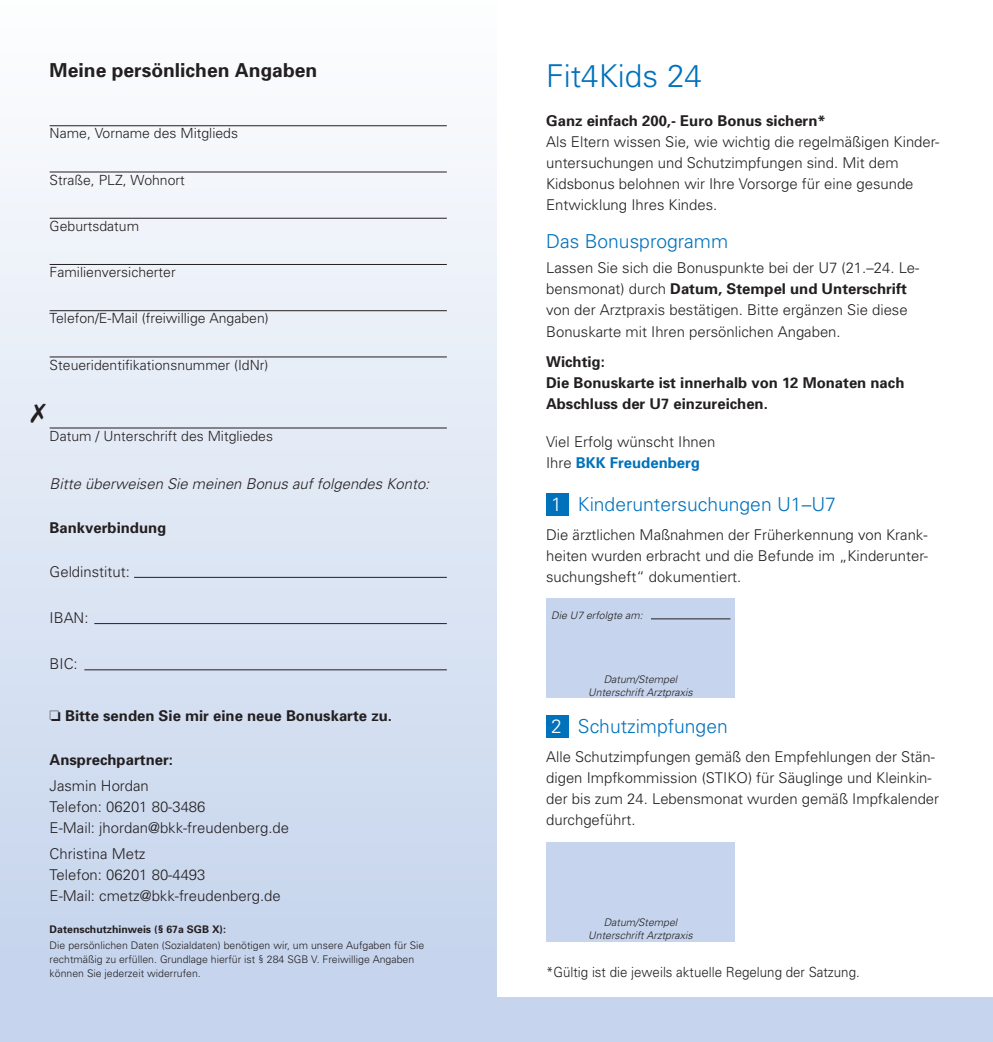
<style>
.page{position:relative;width:993px;height:1042px;background:#fff}
.page>*{position:absolute;margin:0;border:0;box-sizing:border-box;transform-origin:0 0}
.Head{font:300 31.5px "Univers";color:#0072bc}
.Subhead_grau{font:300 19.25px "Univers";color:#0072bc}
.Subhead{font:700 19.25px "Univers";color:#231f20}
.Mengentext{font:300 19.25px "Univers";color:#0072bc}
.Mengentext-2{font:300 14.88px/21px "Univers";color:#231f20}
.Mengentext-3{font:700 14.88px/21px "Univers";color:#231f20}
.Mengentext-4{font:italic 300 14.88px "Univers";color:#231f20}
.Mengentext-5{font:700 14.88px "Univers";color:#0072bc}
.Mengentext_fett{font:700 14.88px "Univers";color:#231f20}
.Mengentext-6{font:300 14px "Univers";color:#231f20}
.Mengentext-7{font:300 14px "Univers";color:#231f20;scale:.95 1}
.Mengentext-8{font:300 10.5px/14px "Univers";color:#231f20}
.Mengentext_fett-2{font:italic 300 10.5px/12.2px "Univers";color:#231f20;text-align:center}
.Mengentext-9{font:700 10.5px "Univers";color:#231f20}
.s1{font-weight:700}
.s2{font-weight:300;color:#231f20}
.s3{color:#fff}
</style>
<div class="page">
<div style="left:0;top:0;width:496px;height:997px;background:linear-gradient(to bottom,#fdfdfd,#c4d3ec)"></div>
<hr style="left:50px;top:125px;width:396px;height:1px;background:#231f20">
<hr style="left:50px;top:172px;width:396px;height:1px;background:#231f20">
<hr style="left:50px;top:218px;width:396px;height:1px;background:#231f20">
<hr style="left:50px;top:264px;width:396px;height:1px;background:#231f20">
<hr style="left:50px;top:310px;width:396px;height:1px;background:#231f20">
<hr style="left:50px;top:357px;width:396px;height:1px;background:#231f20">
<hr style="left:50px;top:428px;width:396px;height:1px;background:#231f20">
<hr style="left:134px;top:577px;width:312px;height:1px;background:#231f20">
<hr style="left:94px;top:623px;width:352px;height:1px;background:#231f20">
<hr style="left:84px;top:669px;width:362px;height:1px;background:#231f20">
<div style="left:0;top:997px;width:992px;height:45px;background:#c6d5ed"></div>
<div style="left:546px;top:599px;width:188px;height:99px;background:#c6d5ed"></div>
<div style="left:546px;top:493px;width:22px;height:22px;background:#0072bc"></div>
<div style="left:546px;top:715px;width:22px;height:22px;background:#0072bc"></div>
<div style="left:546px;top:842px;width:188px;height:99px;background:#c6d5ed"></div>
<hr style="left:650px;top:618px;width:80px;height:1px;background:#231f20">
<svg style="left:31px;top:404px;width:15px;height:19px"></svg>
<p class="Subhead" style="left:50px;top:59px;width:269px">Meine persönlichen Angaben</p>
<p class="Mengentext-6" style="left:50px;top:125px;width:190px">Name, Vorname des Mitglieds</p>
<p class="Mengentext-6" style="left:50px;top:171px;width:137px">Straße, PLZ, Wohnort</p>
<p class="Mengentext-6" style="left:50px;top:217px;width:91px">Geburtsdatum</p>
<p class="Mengentext-6" style="left:50px;top:264px;width:128px">Familienversicherter</p>
<p class="Mengentext-6" style="left:50px;top:310px;width:220px">Telefon/E-Mail (freiwillige Angaben)</p>
<p class="Mengentext-6" style="left:50px;top:356px;width:220px">Steueridentifikationsnummer (IdNr)</p>
<p class="Mengentext-6" style="left:50px;top:427px;width:225px">Datum / Unterschrift des Mitgliedes</p>
<p class="Mengentext-4" style="left:50px;top:475px;width:381px">Bitte überweisen Sie meinen Bonus auf folgendes Konto:</p>
<p class="Mengentext-3" style="left:50px;top:517px;width:118px">Bankverbindung</p>
<p class="Mengentext-2" style="left:50px;top:561px;width:82px">Geldinstitut:</p>
<p class="Mengentext-2" style="left:50px;top:607px;width:40px">IBAN:</p>
<p class="Mengentext-2" style="left:50px;top:653px;width:30px">BIC:</p>
<p class="Mengentext-3" style="left:50px;top:705px;width:344px">❏ Bitte senden Sie mir eine neue Bonuskarte zu.</p>
<p class="Mengentext_fett" style="left:50px;top:750px;width:125px">Ansprechpartner:</p>
<p class="Mengentext-2" style="left:50px;top:775px;width:241px">Jasmin Hordan<br>Telefon: 06201 80-3486<br>E-Mail: jhordan@bkk-freudenberg.de</p>
<p class="Mengentext-2" style="left:50px;top:843px;width:232px">Christina Metz<br>Telefon: 06201 80-4493<br>E-Mail: cmetz@bkk-freudenberg.de</p>
<p class="Mengentext-9" style="left:50px;top:922px;width:178px">Datenschutzhinweis (§ 67a SGB X):</p>
<p class="Mengentext-8" style="left:50px;top:939px;width:376px">Die persönlichen Daten (Sozialdaten) benötigen wir, um unsere Aufgaben für Sie rechtmäßig zu erfüllen. Grundlage hierfür ist § 284 SGB V. Freiwillige Angaben können Sie jederzeit widerrufen.</p>
<p class="Head" style="left:546px;top:57px;width:157px">Fit4Kids 24</p>
<p class="Mengentext-2" style="left:546px;top:110px;width:394px"><span class="s1">Ganz einfach 200,- Euro Bonus sichern*<br></span>Als Eltern wissen Sie, wie wichtig die regelmäßigen Kinder&shy;untersuchungen und Schutzimpfungen sind. Mit dem Kidsbonus belohnen wir Ihre Vorsorge für eine gesunde Entwicklung Ihres Kindes.</p>
<p class="Mengentext" style="left:546px;top:229px;width:183px">Das Bonusprogramm</p>
<p class="Mengentext-2" style="left:546px;top:258px;width:374px">Lassen Sie sich die Bonuspunkte bei der U7 (21.–24. Le&shy;bensmonat) durch <span class="s1">Datum, Stempel und Unterschrift </span>von der Arztpraxis bestätigen. Bitte ergänzen Sie diese Bonuskarte mit Ihren persönlichen Angaben.</p>
<p class="Mengentext-3" style="left:546px;top:352px;width:359px">Wichtig:<br>Die Bonuskarte ist innerhalb von 12 Monaten nach<br>Abschluss der U7 einzureichen.</p>
<p class="Mengentext-2" style="left:546px;top:431px;width:171px">Viel Erfolg wünscht Ihnen</p>
<p class="Mengentext-5" style="left:546px;top:454px;width:155px"><span class="s2">Ihre</span> BKK Freudenberg</p>
<p class="Subhead_grau" style="left:551px;top:493px;width:286px"><span class="s3">1</span> Kinderuntersuchungen U1–U7</p>
<p class="Mengentext-2" style="left:546px;top:524px;width:383px;text-align:justify">Die ärztlichen Maßnahmen der Früherkennung von Krank&shy;heiten wurden erbracht und die Befunde im „Kinderunter&shy;suchungsheft“ dokumentiert.</p>
<p class="Mengentext_fett-2" style="left:551px;top:609px;width:93px">Die U7 erfolgte am:</p>
<p class="Mengentext_fett-2" style="left:588px;top:673px;width:106px">Datum/Stempel<br>Unterschrift Arztpraxis</p>
<p class="Subhead_grau" style="left:551px;top:715px;width:178px"><span class="s3">2</span> Schutzimpfungen</p>
<p class="Mengentext-2" style="left:546px;top:746px;width:394px">Alle Schutzimpfungen gemäß den Empfehlungen der Stän&shy;digen Impfkommission (STIKO) für Säuglinge und Kleinkin&shy;der bis zum 24. Lebensmonat wurden gemäß Impfkalender durchgeführt.</p>
<p class="Mengentext_fett-2" style="left:588px;top:916px;width:106px">Datum/Stempel<br>Unterschrift Arztpraxis</p>
<p class="Mengentext-7" style="left:546px;top:964px;width:331px">*Gültig ist die jeweils aktuelle Regelung der Satzung.</p>
</div>
